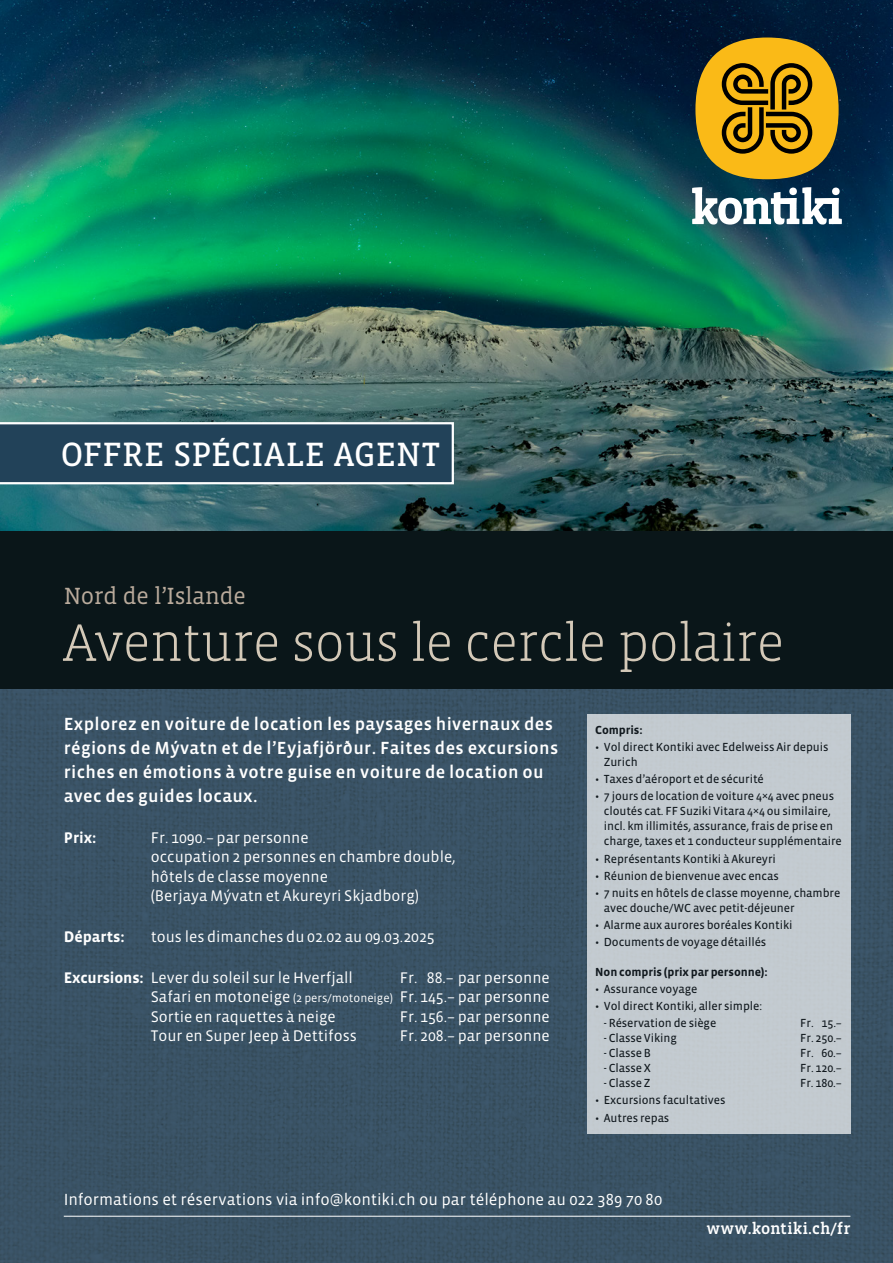
<style>
.page{position:relative;width:893px;height:1263px;background:#fff}
.page>*{position:absolute;margin:0;border:0;box-sizing:border-box;transform-origin:0 0}
.t1{font:300 54px "Vista Slab OTCE";letter-spacing:-.02em;color:#d4c9b8}
.t2{font:34.5px "Vista Slab OTCE";color:#fff}
.t3{font:24px "Vista Slab OTCE";letter-spacing:-.01em;color:#baab9c}
.t4{font:500 18px/24px "Vista Sans OTCE";letter-spacing:.02em;color:#fff}
.t5{font:16.5px "Vista Sans OTCE";color:#fff}
.t6{font:500 16.5px "Vista Slab OTCE";letter-spacing:.005em;color:#fff}
.t7{font:15.75px/19.5px "Vista Sans OTCE";color:#fff}
.t8{font:700 15.75px "Vista Sans OTCE";color:#fff}
.t9{font:12px/15px "Vista Sans OTCE";letter-spacing:-.01em;color:#000}
.t10{font:700 12px "Vista Sans OTCE";letter-spacing:-.01em;color:#000}
.s1{font-weight:700}
.s2{font-size:12px}
</style>
<div class="page">
<div style="left:0;top:612px;width:893px;height:651px;background:#395264"></div>
<div style="left:587px;top:714px;width:263px;height:420px;background:#c3cad0"></div>
<hr style="left:64px;top:1216px;width:786px;height:1px;background:#fff">
<img style="left:0;top:0;width:893px;height:531px">
<div style="left:695px;top:38px;width:144px;height:141px;background:#faba17;border-radius:50%"></div>
<svg style="left:722px;top:63px;width:90px;height:91px"></svg>
<svg style="left:692px;top:187px;width:150px;height:38px"></svg>
<div style="left:0;top:531px;width:893px;height:158px;background:#0a1619"></div>
<svg style="left:0;top:422px;width:454px;height:62px;background:#314f64"></svg>
<h2 class="t2" style="left:61px;top:435px;width:381px">OFFRE SPÉCIALE AGENT</h2>
<h3 class="t3" style="left:64px;top:582px;width:183px">Nord de l’Islande</h3>
<h1 class="t1" style="left:64px;top:612px;width:722px">Aventure sous le cercle polaire</h1>
<h3 class="t4" style="left:64px;top:711px;width:496px">Explorez en voiture de location les paysages hivernaux des régions de Mývatn et de l’Eyjafjörður. Faites des excursions riches en émotions à votre guise en voiture de location ou avec des guides locaux.</h3>
<h3 class="t8" style="left:64px;top:828px;width:34px">Prix:</h3>
<h3 class="t7" style="left:151px;top:827px;width:306px">Fr. 1090.– par personne<br>occupation 2 personnes en chambre double, hôtels de classe moyenne<br>(Berjaya Mývatn et Akureyri Skjadborg)</h3>
<h3 class="t8" style="left:64px;top:927px;width:62px">Départs:</h3>
<h3 class="t7" style="left:151px;top:926px;width:286px">tous les dimanches du 02.02 au 09.03.2025</h3>
<h3 class="t7" style="left:64px;top:967px;width:291px"><span class="s1">Excursions:</span> Lever du soleil sur le Hverfjall</h3>
<h3 class="t7" style="left:151px;top:967px;width:401px;text-align:justify;text-indent:249px">Fr. 88.– par personne Safari en motoneige <span class="s2">(2 pers/motoneige)</span> Fr. 145.– par personne Sortie en raquettes à neige</h3>
<h3 class="t7" style="left:400px;top:1006px;width:151px">Fr. 156.– par personne</h3>
<h3 class="t7" style="left:151px;top:1026px;width:208px">Tour en Super Jeep à Dettifoss</h3>
<h3 class="t7" style="left:400px;top:1026px;width:151px">Fr. 208.– par personne</h3>
<p class="t10" style="left:595px;top:723px;width:49px">Compris:</p>
<p class="t9" style="left:604px;top:739px;width:226px;text-indent:-9px">• Vol direct Kontiki avec Edelweiss Air depuis<br>Zurich</p>
<p class="t9" style="left:595px;top:772px;width:170px">• Taxes d’aéroport et de sécurité</p>
<p class="t9" style="left:604px;top:789px;width:240px;text-indent:-9px">• 7 jours de location de voiture 4×4 avec pneus cloutés cat. FF Suziki Vitara 4×4 ou similaire, incl. km illimités, assurance, frais de prise en charge, taxes et 1 conducteur supplémentaire</p>
<p class="t9" style="left:595px;top:851px;width:182px">• Représentants Kontiki à Akureyri</p>
<p class="t9" style="left:595px;top:868px;width:185px">• Réunion de bienvenue avec encas</p>
<p class="t9" style="left:604px;top:885px;width:238px;text-indent:-9px">• 7 nuits en hôtels de classe moyenne, chambre avec douche/WC avec petit-déjeuner</p>
<p class="t9" style="left:595px;top:917px;width:199px">• Alarme aux aurores boréales Kontiki</p>
<p class="t9" style="left:595px;top:934px;width:173px">• Documents de voyage détaillés</p>
<p class="t10" style="left:595px;top:965px;width:174px">Non compris (prix par personne):</p>
<p class="t9" style="left:595px;top:981px;width:104px">• Assurance voyage</p>
<p class="t9" style="left:595px;top:998px;width:168px">• Vol direct Kontiki, aller simple:</p>
<p class="t9" style="left:604px;top:1015px;width:114px">- Réservation de siège</p>
<p class="t9" style="left:800px;top:1015px;width:43px">Fr. 15.–</p>
<p class="t9" style="left:604px;top:1030px;width:75px">- Classe Viking</p>
<p class="t9" style="left:800px;top:1030px;width:43px">Fr. 250.–</p>
<p class="t9" style="left:604px;top:1045px;width:49px">- Classe B</p>
<p class="t9" style="left:800px;top:1045px;width:43px">Fr. 60.–</p>
<p class="t9" style="left:604px;top:1060px;width:49px">- Classe X</p>
<p class="t9" style="left:800px;top:1060px;width:43px">Fr. 120.–</p>
<p class="t9" style="left:604px;top:1075px;width:48px">- Classe Z</p>
<p class="t9" style="left:800px;top:1075px;width:43px">Fr. 180.–</p>
<p class="t9" style="left:595px;top:1093px;width:132px">• Excursions facultatives</p>
<p class="t9" style="left:595px;top:1110px;width:76px">• Autres repas</p>
<h3 class="t5" style="left:64px;top:1190px;width:600px">Informations et réservations via info@kontiki.ch ou par téléphone au 022 389 70 80</h3>
<h3 class="t6" style="left:706px;top:1219px;width:146px">www.kontiki.ch/fr</h3>
</div>
